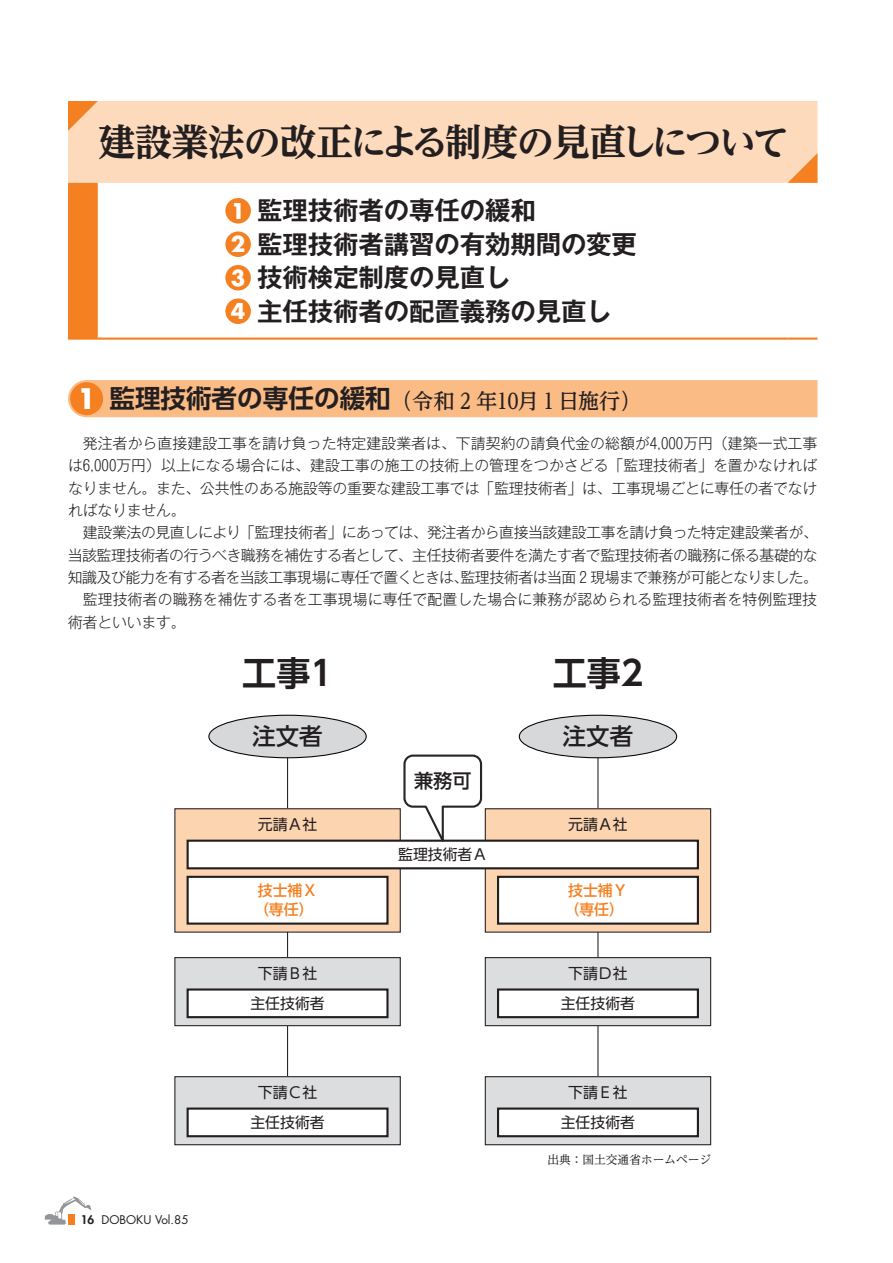
<style>
.page{position:relative;width:893px;height:1263px;background:#fff}
.page>*{position:absolute;margin:0;border:0;box-sizing:border-box;transform-origin:0 0}
.t1{font:700 expanded 37.2px "UD Reimin Pr 6 N";letter-spacing:-.04em;color:#231f20}
.t2{font:700 34.05px "UD Shin Go Pr 6 N De";color:#231f20}
.t3{font:700 25.5px/33.5px "Gothic MB101 Pr 6 N De";letter-spacing:-.01em;color:#231f20}
.t4{font:500 23.4px "UD Shin Go Pr 6 N";color:#231f20}
.t5{font:500 21.3px "UD Reimin Pr 6 N";color:#231f20}
.t6{font:500 19.2px "UD Shin Go Pr 6 N";color:#231f20}
.t7{font:300 14.85px/22.4px "Gothic MB101 Pr 6 N";letter-spacing:-.02em;color:#231f20;text-align:justify}
.t8{font:14.85px "UD Shin Go Pr 6 N";color:#231f20}
.t9{font:300 14.85px "Gothic MB101 Pr 6 N";letter-spacing:.005em;color:#231f20}
.t10{font:500 14.85px/19.2px "UD Shin Go Pr 6 N";color:#f58021}
.t11{font:11.7px "Futura Std";color:#231f20}
.t12{font:11.7px "UD Reimin Pr 6 N";color:#231f20}
.s1{font-family:"Futura Std";font-size:21.3px;color:#fff}
.s2{font-family:"Futura Std";font-weight:700;font-size:27.6px;color:#fff}
.s3{font-family:"UD Shin Go Pr 6 N De";font-weight:700;font-size:25.5px}
.s4{font-weight:800}
</style>
<div class="page">
<svg style="left:44px;top:1196px;width:47px;height:29px"></svg>
<hr style="left:597px;top:736px;width:1px;height:372px;background:#231f20">
<hr style="left:287px;top:736px;width:1px;height:372px;background:#231f20">
<div style="left:485px;top:809px;width:226px;height:123px;background:#fdd4b0"></div>
<div style="left:485px;top:808px;width:226px;height:125px;border:1px solid #231f20"></div>
<div style="left:485px;top:1077px;width:226px;height:68px;background:#dcdddf"></div>
<div style="left:485px;top:1076px;width:226px;height:69px;border:1px solid #231f20"></div>
<div style="left:209px;top:715px;width:157px;height:43px;background:#d7d8da;border-radius:50%"></div>
<div style="left:208px;top:715px;width:159px;height:43px;border:1px solid #030303;border-radius:50%"></div>
<div style="left:519px;top:715px;width:158px;height:43px;background:#d7d8da;border-radius:50%"></div>
<div style="left:519px;top:715px;width:158px;height:43px;border:1px solid #030303;border-radius:50%"></div>
<div style="left:175px;top:1077px;width:225px;height:68px;background:#dcdddf"></div>
<div style="left:174px;top:1076px;width:227px;height:69px;border:1px solid #231f20"></div>
<div style="left:188px;top:1108px;width:199px;height:28px;background:#fff"></div>
<div style="left:187px;top:1107px;width:202px;height:30px;border:2px solid #231f20"></div>
<div style="left:498px;top:1108px;width:200px;height:28px;background:#fff"></div>
<div style="left:497px;top:1107px;width:202px;height:30px;border:2px solid #231f20"></div>
<div style="left:175px;top:958px;width:225px;height:68px;background:#dcdddf"></div>
<div style="left:174px;top:957px;width:227px;height:69px;border:1px solid #231f20"></div>
<div style="left:188px;top:989px;width:199px;height:28px;background:#fff"></div>
<div style="left:187px;top:988px;width:202px;height:30px;border:2px solid #231f20"></div>
<div style="left:485px;top:958px;width:226px;height:68px;background:#dcdddf"></div>
<div style="left:485px;top:957px;width:226px;height:69px;border:1px solid #231f20"></div>
<div style="left:498px;top:989px;width:200px;height:28px;background:#fff"></div>
<div style="left:497px;top:988px;width:202px;height:30px;border:2px solid #231f20"></div>
<div style="left:175px;top:809px;width:225px;height:123px;background:#fdd4b0"></div>
<div style="left:174px;top:808px;width:227px;height:125px;border:1px solid #231f20"></div>
<div style="left:188px;top:877px;width:199px;height:46px;background:#fff"></div>
<div style="left:187px;top:876px;width:202px;height:49px;border:2px solid #231f20"></div>
<div style="left:498px;top:877px;width:200px;height:46px;background:#fff"></div>
<div style="left:497px;top:876px;width:202px;height:49px;border:2px solid #231f20"></div>
<div style="left:188px;top:841px;width:510px;height:27px;background:#fff"></div>
<div style="left:187px;top:840px;width:512px;height:29px;border:2px solid #231f20"></div>
<svg style="left:402px;top:754px;width:81px;height:89px"></svg>
<div style="left:68px;top:101px;width:749px;height:82px;background:#fddabc"></div>
<div style="left:68px;top:183px;width:30px;height:155px;background:#f58021"></div>
<hr style="left:68px;top:338px;width:30px;height:2px;background:#f58021">
<hr style="left:98px;top:338px;width:690px;height:2px;background:#f58021">
<hr style="left:788px;top:338px;width:29px;height:2px;background:#f58021">
<svg style="left:68px;top:101px;width:30px;height:30px"></svg>
<svg style="left:788px;top:153px;width:29px;height:30px"></svg>
<div style="left:225px;top:198px;width:26px;height:25px;background:#f58021;border-radius:50%"></div>
<div style="left:225px;top:231px;width:26px;height:26px;background:#f58021;border-radius:50%"></div>
<div style="left:225px;top:265px;width:26px;height:25px;background:#f58021;border-radius:50%"></div>
<div style="left:225px;top:298px;width:26px;height:26px;background:#f58021;border-radius:50%"></div>
<div style="left:68px;top:380px;width:749px;height:37px;background:#fbbb85"></div>
<div style="left:70px;top:382px;width:33px;height:33px;background:#f58021;border-radius:50%"></div>
<h1 class="t1" style="left:98px;top:112px;width:693px">建設業法の改正による制度の見直しについて</h1>
<h3 class="t3" style="left:231px;top:193px;width:408px"><span class="s1">1</span> 監理技術者の専任の緩和<br><span class="s1">2</span> 監理技術者講習の有効期間の変更<br><span class="s1">3</span> 技術検定制度の見直し<br><span class="s1">4</span> 主任技術者の配置義務の見直し</h3>
<h3 class="t5" style="left:77px;top:383px;width:566px"><span class="s2">1</span> <span class="s3">監理技術者の専任の緩和</span>（令和 2 年10月 1 日施行）</h3>
<p class="t7" style="left:68px;top:431px;width:751px;text-indent:15px">発注者から直接建設工事を請け負った特定建設業者は、下請契約の請負代金の総額が4,000万円（建築一式工事は6,000万円）以上になる場合には、建設工事の施工の技術上の管理をつかさどる「監理技術者」を置かなければなりません。また、公共性のある施設等の重要な建設工事では「監理技術者」は、工事現場ごとに専任の者でなければなりません。</p>
<p class="t7" style="left:83px;top:520px;width:737px">建設業法の見直しにより「監理技術者」にあっては、発注者から直接当該建設工事を請け負った特定建設業者が、</p>
<p class="t7" style="left:68px;top:542px;width:751px">当該監理技術者の行うべき職務を補佐する者として、主任技術者要件を満たす者で監理技術者の職務に係る基礎的な</p>
<p class="t7" style="left:68px;top:565px;width:752px">知識及び能力を有する者を当該工事現場に専任で置くときは、監理技術者は当面 2 現場まで兼務が可能となりました。</p>
<p class="t9" style="left:83px;top:587px;width:736px">監理技術者の職務を補佐する者を工事現場に専任で配置した場合に兼務が認められる監理技術者を特例監理技</p>
<p class="t7" style="left:68px;top:609px;width:119px">術者といいます。</p>
<h2 class="t2" style="left:242px;top:645px;width:92px">工事1</h2>
<h2 class="t2" style="left:553px;top:645px;width:92px">工事2</h2>
<h3 class="t4" style="left:252px;top:717px;width:72px">注文者</h3>
<h3 class="t4" style="left:563px;top:717px;width:72px">注文者</h3>
<p class="t6" style="left:414px;top:765px;width:59px">兼務可</p>
<p class="t11" style="left:81px;top:1212px;width:109px"><span class="s4">16</span> DOBOKU Vol.85</p>
<p class="t8" style="left:258px;top:813px;width:61px">元請Ａ社</p>
<p class="t10" style="left:254px;top:881px;width:65px">技士補Ｘ（専任）</p>
<p class="t8" style="left:258px;top:961px;width:61px">下請Ｂ社</p>
<p class="t8" style="left:250px;top:991px;width:76px">主任技術者</p>
<p class="t8" style="left:258px;top:1081px;width:61px">下請Ｃ社</p>
<p class="t8" style="left:250px;top:1110px;width:76px">主任技術者</p>
<p class="t8" style="left:398px;top:842px;width:91px">監理技術者Ａ</p>
<p class="t8" style="left:568px;top:813px;width:61px">元請Ａ社</p>
<p class="t10" style="left:564px;top:881px;width:65px">技士補Ｙ（専任）</p>
<p class="t8" style="left:568px;top:961px;width:61px">下請Ｄ社</p>
<p class="t8" style="left:561px;top:991px;width:76px">主任技術者</p>
<p class="t8" style="left:568px;top:1081px;width:61px">下請Ｅ社</p>
<p class="t8" style="left:561px;top:1110px;width:76px">主任技術者</p>
<p class="t12" style="left:547px;top:1150px;width:165px">出典：国土交通省ホームページ</p>
</div>
